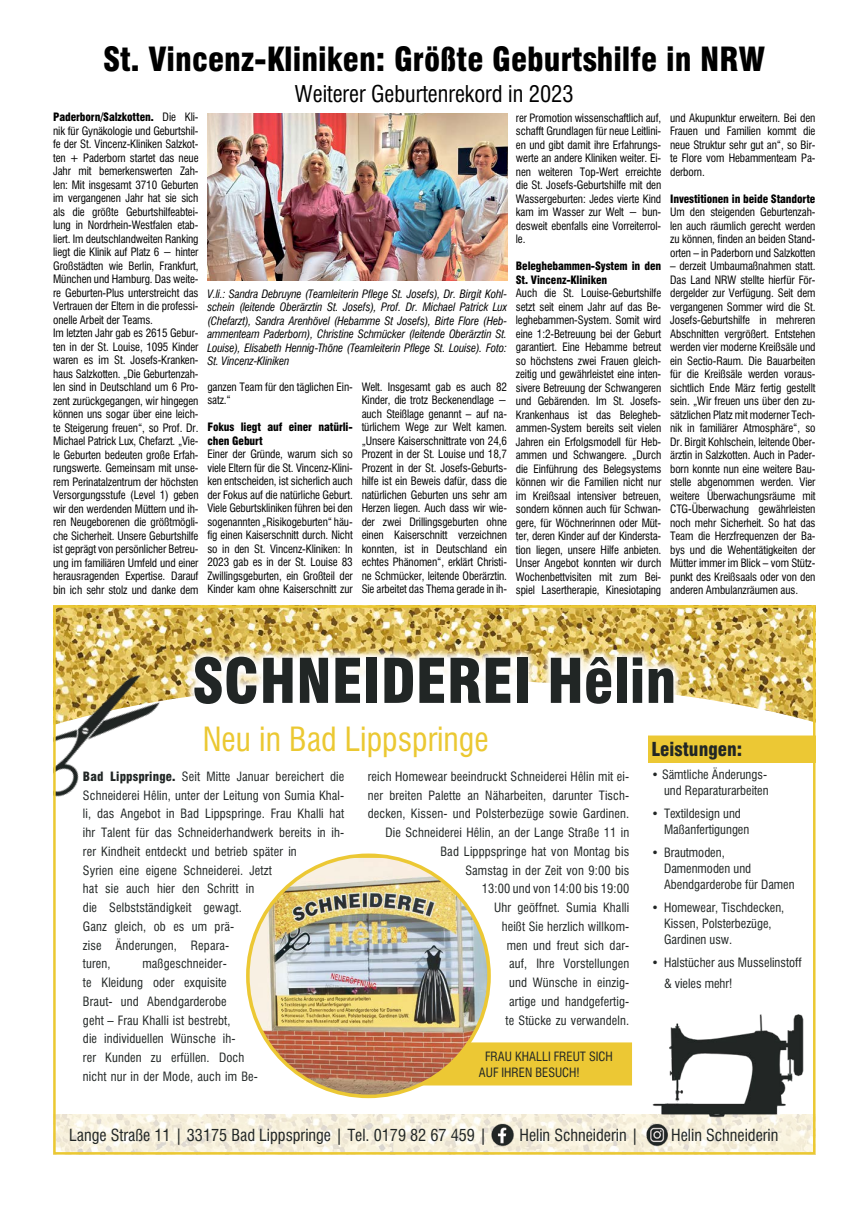
<style>
.page{position:relative;width:851px;height:1205px;background:#fff}
.page>*{position:absolute;margin:0;border:0;box-sizing:border-box;transform-origin:0 0}
.t1{font:900 condensed 60px "Swiss 721 BT";color:#212625}
.t2{font:900 condensed 32.5px "Swiss 721 BT";color:#000}
.t3{font:32.5px "Swis 721 BT Condensed 2";color:#ebc832}
.t4{font:22.5px "Swis 721 BT Condensed 2";color:#000}
.t5{font:900 condensed 18.75px "Swiss 721 BT";color:#212625}
.t6{font:16.25px "Swis 721 BT Condensed 2";color:#212625}
.t7{font:12.5px/18.8px "Swis 721 BT Condensed 2";letter-spacing:.01em;color:#212625}
.t8{font:11.25px/13.5px "Swis 721 BT Condensed 2";letter-spacing:-.01em;color:#000;text-align:justify}
.t9{font:11.25px/13.5px "Swis 721 BT Condensed 3";letter-spacing:-.01em;color:#000;text-align:justify}
.t10{font:900 condensed 11.25px/13.5px "Swiss 721 BT";letter-spacing:-.01em;color:#000}
.s1{font-family:"Swis 721 BT Condensed 2";font-weight:400;font-stretch:normal}
.s2{font-family:"Swiss 721 BT";font-weight:900;font-stretch:condensed}
</style>
<div class="page">
<img style="left:207px;top:114px;width:300px;height:166px">
<div style="left:399px;top:1043px;width:232px;height:42px;background:#ecc834"></div>
<div style="left:399px;top:1042px;width:233px;height:43px;border:1px solid #ecc834"></div>
<img style="left:56px;top:1114px;width:756px;height:37px">
<img style="left:486px;top:1121px;width:30px;height:27px">
<img style="left:645px;top:1121px;width:24px;height:27px">
<img style="left:56px;top:608px;width:756px;height:72px">
<img style="left:683px;top:680px;width:129px;height:42px">
<svg style="left:195px;top:647px;width:488px;height:49px"></svg>
<img style="left:649px;top:1014px;width:157px;height:112px">
<img style="left:249px;top:858px;width:240px;height:238px">
<div style="left:648px;top:735px;width:164px;height:28px;background:#ecc834"></div>
<img style="left:56px;top:631px;width:139px;height:166px">
<h2 class="t2" style="left:103px;top:40px;width:663px">St. Vincenz-Kliniken: Größte Geburtshilfe in NRW</h2>
<h3 class="t4" style="left:295px;top:80px;width:280px">Weiterer Geburtenrekord in 2023</h3>
<p class="t10" style="left:53px;top:110px;width:147px">Paderborn/Salzkotten. <span class="s1">Die Kli-</span></p>
<p class="t8" style="left:53px;top:124px;width:147px;text-align:left">nik für Gynäkologie und Geburtshil&shy;fe der St. Vincenz-Kliniken Salzkot&shy;ten + Paderborn startet das neue Jahr mit bemerkenswerten Zah&shy;len: Mit insgesamt 3710 Geburten im vergangenen Jahr hat sie sich als die größte Geburtshilfeabtei&shy;lung in Nordrhein-Westfalen etab&shy;liert. Im deutschlandweiten Ranking liegt die Klinik auf Platz 6 − hinter Großstädten wie Berlin, Frankfurt, München und Hamburg. Das weite&shy;re Geburten-Plus unterstreicht das Vertrauen der Eltern in die professi&shy;onelle Arbeit der Teams.<br>Im letzten Jahr gab es 2615 Gebur&shy;ten in der St. Louise, 1095 Kinder waren es im St. Josefs-Kranken&shy;haus Salzkotten. „Die Geburtenzah&shy;len sind in Deutschland um 6 Pro&shy;zent zurückgegangen, wir hingegen können uns sogar über eine leich&shy;te Steigerung freuen“, so Prof. Dr.<br>Michael Patrick Lux, Chefarzt. „Vie&shy;le Geburten bedeuten große Erfah&shy;rungswerte. Gemeinsam mit unse&shy;rem Perinatalzentrum der höchsten Versorgungsstufe (Level 1) geben wir den werdenden Müttern und ih&shy;ren Neugeborenen die größtmögli&shy;che Sicherheit. Unsere Geburtshilfe ist geprägt von persönlicher Betreu&shy;ung im familiären Umfeld und einer herausragenden Expertise. Darauf bin ich sehr stolz und danke dem</p>
<p class="t8" style="left:516px;top:111px;width:147px">rer Promotion wissenschaftlich auf, schafft Grundlagen für neue Leitlini&shy;en und gibt damit ihre Erfahrungs&shy;werte an andere Kliniken weiter. Ei&shy;nen weiteren Top-Wert erreichte die St. Josefs-Geburtshilfe mit den Wassergeburten: Jedes vierte Kind kam im Wasser zur Welt − bun&shy;desweit ebenfalls eine Vorreiterrol&shy;le.</p>
<p class="t10" style="left:516px;top:259px;width:147px">Beleghebammen-System in den<br>St. Vincenz-Kliniken</p>
<p class="t8" style="left:516px;top:286px;width:147px">Auch die St. Louise-Geburtshilfe setzt seit einem Jahr auf das Be&shy;leghebammen-System. Somit wird eine 1:2-Betreuung bei der Geburt garantiert. Eine Hebamme betreut so höchstens zwei Frauen gleich&shy;zeitig und gewährleistet eine inten&shy;sivere Betreuung der Schwangeren und Gebärenden. Im St. Josefs-Krankenhaus ist das Belegheb&shy;ammen-System bereits seit vielen Jahren ein Erfolgsmodell für Heb&shy;ammen und Schwangere. „Durch die Einführung des Belegsystems können wir die Familien nicht nur im Kreißsaal intensiver betreuen, sondern können auch für Schwan&shy;gere, für Wöchnerinnen oder Müt&shy;ter, deren Kinder auf der Kindersta&shy;tion liegen, unsere Hilfe anbieten.<br>Unser Angebot konnten wir durch Wochenbettvisiten mit zum Bei&shy;spiel Lasertherapie, Kinesiotaping</p>
<p class="t8" style="left:670px;top:111px;width:147px">und Akupunktur erweitern. Bei den Frauen und Familien kommt die neue Struktur sehr gut an“, so Bir&shy;te Flore vom Hebammenteam Pa&shy;derborn.</p>
<p class="t10" style="left:670px;top:192px;width:147px">Investitionen in beide Standorte</p>
<p class="t8" style="left:670px;top:205px;width:147px">Um den steigenden Geburtenzah&shy;len auch räumlich gerecht werden zu können, finden an beiden Stand&shy;orten – in Paderborn und Salzkotten</p>
<p class="t8" style="left:670px;top:259px;width:147px">– derzeit Umbaumaßnahmen statt.<br>Das Land NRW stellte hierfür För&shy;dergelder zur Verfügung. Seit dem vergangenen Sommer wird die St.<br>Josefs-Geburtshilfe in mehreren Abschnitten vergrößert. Entstehen werden vier moderne Kreißsäle und ein Sectio-Raum. Die Bauarbeiten für die Kreißsäle werden voraus&shy;sichtlich Ende März fertig gestellt sein. „Wir freuen uns über den zu&shy;sätzlichen Platz mit moderner Tech&shy;nik in familiärer Atmosphäre“, so Dr. Birgit Kohlschein, leitende Ober&shy;ärztin in Salzkotten. Auch in Pader&shy;born konnte nun eine weitere Bau&shy;stelle abgenommen werden. Vier weitere Überwachungsräume mit CTG-Überwachung gewährleisten noch mehr Sicherheit. So hat das Team die Herzfrequenzen der Ba&shy;bys und die Wehentätigkeiten der Mütter immer im Blick – vom Stütz&shy;punkt des Kreißsaals oder von den anderen Ambulanzräumen aus.</p>
<p class="t9" style="left:207px;top:287px;width:301px">V.li.: Sandra Debruyne (Teamleiterin Pflege St. Josefs), Dr. Birgit Kohl&shy;schein (leitende Oberärztin St. Josefs), Prof. Dr. Michael Patrick Lux (Chefarzt), Sandra Arenhövel (Hebamme St Josefs), Birte Flore (Heb&shy;ammenteam Paderborn), Christine Schmücker (leitende Oberärztin St.<br>Louise), Elisabeth Hennig-Thöne (Teamleiterin Pflege St. Louise). Foto:<br>St. Vincenz-Kliniken</p>
<p class="t8" style="left:361px;top:380px;width:147px">Welt. Insgesamt gab es auch 82<br>Kinder, die trotz Beckenendlage − auch Steißlage genannt – auf na&shy;türlichem Wege zur Welt kamen. „Unsere Kaiserschnittrate von 24,6<br>Prozent in der St. Louise und 18,7<br>Prozent in der St. Josefs-Geburts&shy;hilfe ist ein Beweis dafür, dass die natürlichen Geburten uns sehr am Herzen liegen. Auch dass wir wie&shy;der zwei Drillingsgeburten ohne einen Kaiserschnitt verzeichnen konnten, ist in Deutschland ein echtes Phänomen“, erklärt Christi&shy;ne Schmücker, leitende Oberärztin.<br>Sie arbeitet das Thema gerade in ih-</p>
<p class="t8" style="left:207px;top:380px;width:147px">ganzen Team für den täglichen Ein&shy;satz.“</p>
<p class="t10" style="left:207px;top:420px;width:147px">Fokus liegt auf einer natürli&shy;chen Geburt</p>
<p class="t8" style="left:207px;top:447px;width:147px">Einer der Gründe, warum sich so viele Eltern für die St. Vincenz-Klini&shy;ken entscheiden, ist sicherlich auch der Fokus auf die natürliche Geburt.<br>Viele Geburtskliniken führen bei den sogenannten „Risikogeburten“ häu&shy;fig einen Kaiserschnitt durch. Nicht so in den St. Vincenz-Kliniken: In 2023 gab es in der St. Louise 83<br>Zwillingsgeburten, ein Großteil der Kinder kam ohne Kaiserschnitt zur</p>
<h1 class="t1" style="left:192px;top:645px;width:485px">SCHNEIDEREI Hêlin</h1>
<h2 class="t3" style="left:203px;top:720px;width:287px">Neu in Bad Lippspringe</h2>
<p class="t7" style="left:83px;top:767px;width:263px"><span class="s2">Bad Lippspringe.</span> Seit Mitte Januar bereichert die Schneiderei Hêlin, unter der Leitung von Sumia Khal&shy;li, das Angebot in Bad Lippspringe. Frau Khalli hat ihr Talent für das Schneiderhandwerk bereits in ih&shy;rer Kindheit entdeckt und betrieb später in<br>Syrien eine eigene Schneiderei. Jetzt<br>hat sie auch hier den Schritt in<br>die Selbstständigkeit gewagt.<br>Ganz gleich, ob es um prä-<br>zise Änderungen, Repara-<br>turen,</p>
<p class="t7" style="left:83px;top:954px;width:176px;text-indent:59px">maßgeschneider-<br>te Kleidung oder exquisite<br>Braut- und Abendgarderobe<br>geht – Frau Khalli ist bestrebt,<br>die individuellen Wünsche ih-<br>rer Kunden zu erfüllen. Doch nicht nur in der Mode, auch im Be-</p>
<p class="t7" style="left:368px;top:767px;width:263px;text-align:right">reich Homewear beeindruckt Schneiderei Hêlin mit ei&shy;ner breiten Palette an Näharbeiten, darunter Tisch&shy;decken, Kissen- und Polsterbezüge sowie Gardinen.<br>Die Schneiderei Hêlin, an der Lange Straße 11 in Bad Lipppspringe hat von Montag bis<br>Samstag in der Zeit von 9:00 bis<br>13:00 und von 14:00 bis 19:00<br>Uhr geöffnet. Sumia Khalli<br>heißt Sie herzlich willkom-<br>men und freut sich dar-<br>auf, Ihre Vorstellungen<br>und Wünsche in einzig-<br>artige und handgefertig-<br>te Stücke zu verwandeln.</p>
<p class="t7" style="left:479px;top:1048px;width:135px;line-height:16.2px;text-indent:6px">FRAU KHALLI FREUT SICH<br>AUF IHREN BESUCH!</p>
<h3 class="t5" style="left:651px;top:738px;width:92px">Leistungen:</h3>
<p class="t7" style="left:651px;top:766px;width:119px;line-height:16.2px;text-align:right">• Sämtliche Änderungs&shy;und Reparaturarbeiten</p>
<p class="t7" style="left:664px;top:805px;width:87px;line-height:16.2px;text-indent:-12px">• Textildesign und<br>Maßanfertigungen</p>
<p class="t7" style="left:664px;top:844px;width:132px;line-height:16.2px;text-indent:-12px">• Brautmoden,<br>Damenmoden und<br>Abendgarderobe für Damen</p>
<p class="t7" style="left:664px;top:899px;width:122px;line-height:16.2px;text-indent:-12px">• Homewear, Tischdecken,<br>Kissen, Polsterbezüge,<br>Gardinen usw.</p>
<p class="t7" style="left:664px;top:951px;width:139px;line-height:21.2px;text-indent:-12px">• Halstücher aus Musselinstoff &amp; vieles mehr!</p>
<h3 class="t6" style="left:69px;top:1125px;width:419px">Lange Straße 11 | 33175 Bad Lippspringe | Tel. 0179 82 67 459 |</h3>
<h3 class="t6" style="left:519px;top:1125px;width:121px">Helin Schneiderin |</h3>
<h3 class="t6" style="left:671px;top:1125px;width:109px">Helin Schneiderin</h3>
</div>
